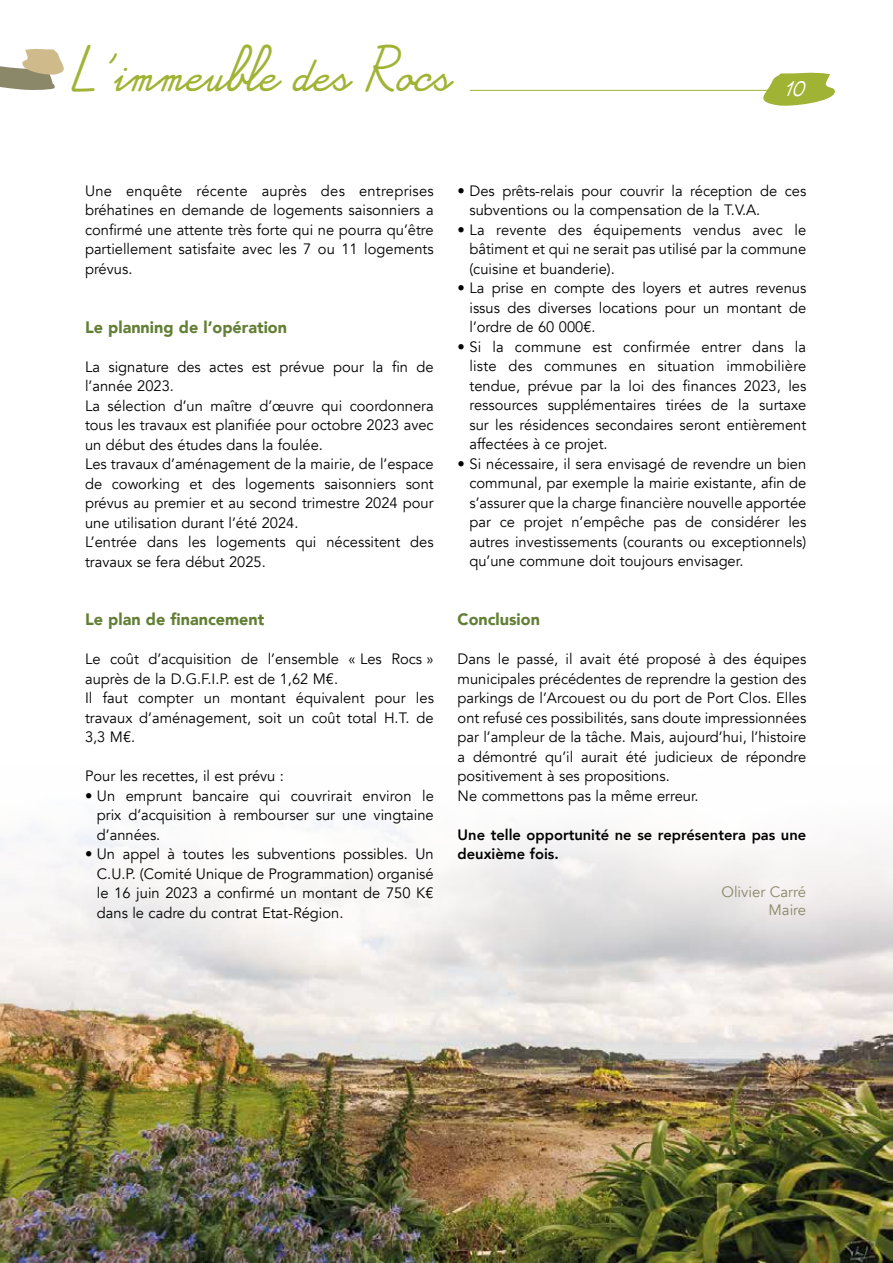
<style>
.page{position:relative;width:893px;height:1263px;background:#fff}
.page>*{position:absolute;margin:0;border:0;box-sizing:border-box;transform-origin:0 0}
.t1{font:italic 31.5px "Alamain";color:#a1b334}
.t2{font:900 16.5px "Avenir";color:#637f35}
.t3{font:15px/19.5px "Avenir";color:#000;text-align:justify}
.t4{font:800 15px/19.5px "Avenir";color:#000}
.t5{font:15px/18px "Avenir";color:#8b8769;text-align:right}
.t6{font:italic 15px "Alamain";color:#fff}
</style>
<div class="page">
<img style="left:0;top:815px;width:893px;height:448px">
<svg style="left:0;top:48px;width:64px;height:42px"></svg>
<svg style="left:757px;top:72px;width:78px;height:34px"></svg>
<hr style="left:470px;top:90px;width:306px;height:1px;background:#a1b334">
<h1 class="t1" style="left:69px;top:62px;width:395px">L’immeuble des Rocs</h1>
<p class="t6" style="left:784px;top:82px;width:28px">10</p>
<p class="t3" style="left:85px;top:181px;width:350px">Une enquête récente auprès des entreprises bréhatines en demande de logements saisonniers a confirmé une attente très forte qui ne pourra qu’être partiellement satisfaite avec les 7 ou 11 logements prévus.</p>
<p class="t2" style="left:85px;top:313px;width:204px">Le planning de l’opération</p>
<p class="t3" style="left:85px;top:357px;width:350px;text-align:left">La signature des actes est prévue pour la fin de l’année 2023.<br>La sélection d’un maître d’œuvre qui coordonnera tous les travaux est planifiée pour octobre 2023 avec un début des études dans la foulée.<br>Les travaux d’aménagement de la mairie, de l’espace de coworking et des logements saisonniers sont prévus au premier et au second trimestre 2024 pour une utilisation durant l’été 2024.<br>L’entrée dans les logements qui nécessitent des travaux se fera début 2025.</p>
<p class="t2" style="left:85px;top:605px;width:181px">Le plan de financement</p>
<p class="t3" style="left:85px;top:650px;width:350px;text-align:left">Le coût d’acquisition de l’ensemble « Les Rocs » auprès de la D.G.F.I.P. est de 1,62 M€.<br>Il faut compter un montant équivalent pour les travaux d’aménagement, soit un coût total H.T. de 3,3 M€.</p>
<p class="t3" style="left:85px;top:767px;width:200px">Pour les recettes, il est prévu :</p>
<p class="t3" style="left:97px;top:786px;width:338px;text-indent:-12px">• Un emprunt bancaire qui couvrirait environ le prix d’acquisition à rembourser sur une vingtaine d’années.</p>
<p class="t3" style="left:97px;top:845px;width:338px;text-indent:-12px">• Un appel à toutes les subventions possibles. Un C.U.P. (Comité Unique de Programmation) organisé le 16 juin 2023 a confirmé un montant de 750 K€ dans le cadre du contrat Etat-Région.</p>
<p class="t3" style="left:469px;top:181px;width:338px;text-indent:-12px">• Des prêts-relais pour couvrir la réception de ces subventions ou la compensation de la T.V.A.</p>
<p class="t3" style="left:469px;top:220px;width:338px;text-indent:-12px">• La revente des équipements vendus avec le bâtiment et qui ne serait pas utilisé par la commune (cuisine et buanderie).</p>
<p class="t3" style="left:469px;top:279px;width:338px;text-indent:-12px">• La prise en compte des loyers et autres revenus issus des diverses locations pour un montant de l’ordre de 60 000€.</p>
<p class="t3" style="left:469px;top:337px;width:338px;text-indent:-12px">• Si la commune est confirmée entrer dans la liste des communes en situation immobilière tendue, prévue par la loi des finances 2023, les ressources supplémentaires tirées de la surtaxe sur les résidences secondaires seront entièrement affectées à ce projet.</p>
<p class="t3" style="left:469px;top:454px;width:338px;text-indent:-12px">• Si nécessaire, il sera envisagé de revendre un bien communal, par exemple la mairie existante, afin de s’assurer que la charge financière nouvelle apportée par ce projet n’empêche pas de considérer les autres investissements (courants ou exceptionnels) qu’une commune doit toujours envisager.</p>
<p class="t2" style="left:458px;top:605px;width:84px">Conclusion</p>
<p class="t3" style="left:458px;top:649px;width:350px;text-align:left">Dans le passé, il avait été proposé à des équipes municipales précédentes de reprendre la gestion des parkings de l’Arcouest ou du port de Port Clos. Elles ont refusé ces possibilités, sans doute impressionnées par l’ampleur de la tâche. Mais, aujourd’hui, l’histoire a démontré qu’il aurait été judicieux de répondre positivement à ses propositions.<br>Ne commettons pas la même erreur.</p>
<p class="t4" style="left:458px;top:825px;width:350px">Une telle opportunité ne se représentera pas une deuxième fois.</p>
<p class="t5" style="left:721px;top:883px;width:86px">Olivier Carré<br>Maire</p>
</div>
